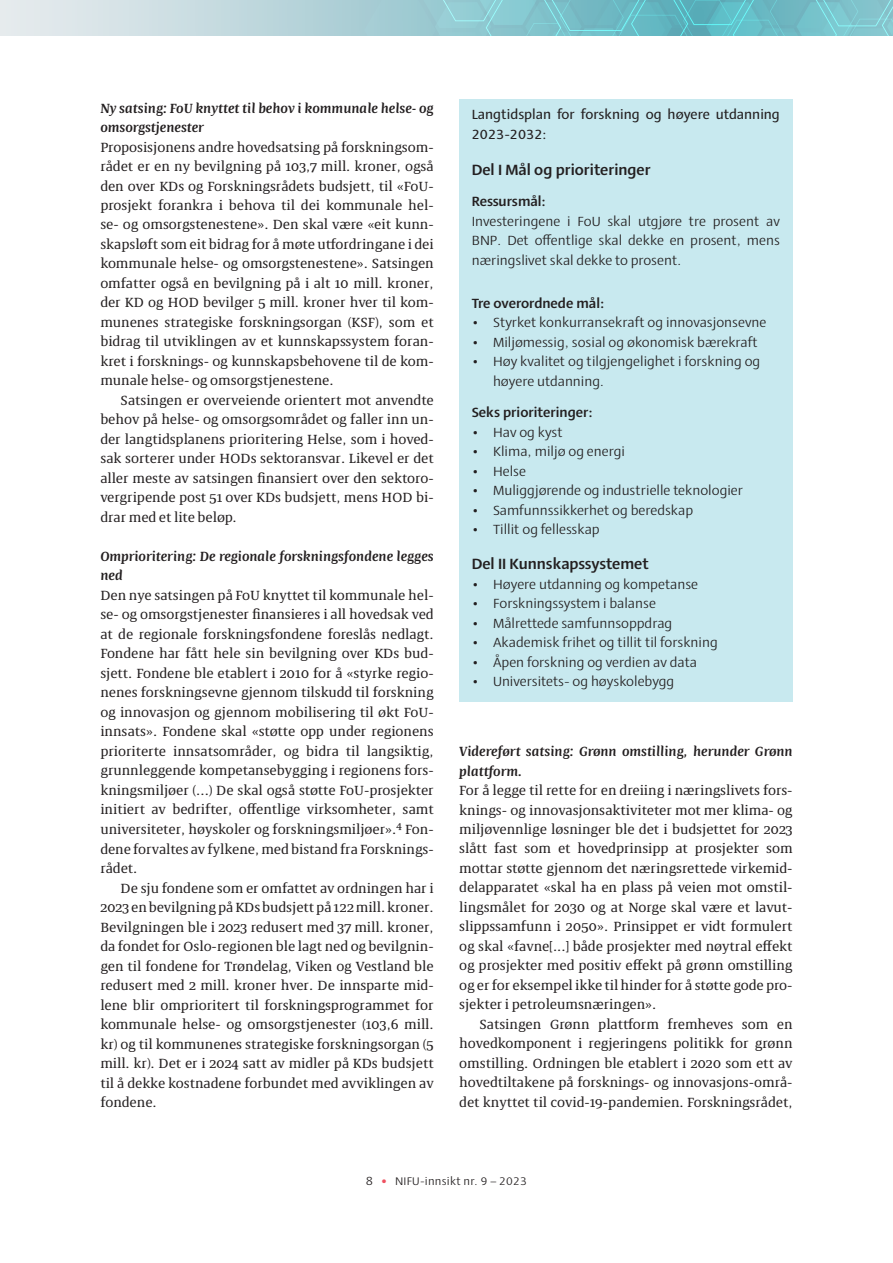
<style>
.page{position:relative;width:893px;height:1263px;background:#fff}
.page>*{position:absolute;margin:0;border:0;box-sizing:border-box;transform-origin:0 0}
.NIFU_Ramme_overskrift{font:700 15px "Ador";color:#231f20}
.NIFU_Normal_uten_luft{font:13.5px/19.5px "Bionik";color:#231f20;text-align:justify}
.NIFU_Normal{font:13.5px/19.5px "Bionik";color:#231f20;text-align:justify}
.NIFU_Ramme_første{font:13.5px/19.5px "Ador";color:#231f20;text-align:justify}
.Overskrift3{font:italic 600 13.5px/19.5px "Bionik";color:#231f20}
.NIFU_Ramme_første-2{font:13.5px/19.5px "Ador Medium 3";color:#231f20}
.Overskrift3-2{font:700 13.5px "Ador";color:#231f20}
.t1{font:11.25px "Ador";letter-spacing:.02em;color:#231f20}
.s1{font-size:12px}
.s2{font-family:"Calibri 2";font-size:12px;color:#ef5060}
</style>
<div class="page">
<svg style="left:0;top:0;width:364px;height:36px;background:#cadde1"></svg>
<svg style="left:364px;top:0;width:529px;height:36px;background:#7cc2cb"></svg>
<div style="left:459px;top:99px;width:334px;height:603px;background:#c8e9ef"></div>
<p class="Overskrift3" style="left:100px;top:98px;width:335px">Ny satsing: FoU knyttet til behov i kommunale helse- og omsorgstjenester</p>
<p class="NIFU_Normal_uten_luft" style="left:100px;top:137px;width:335px">Proposisjonens andre hovedsatsing på forskningsom&shy;rådet er en ny bevilgning på 103,7 mill. kroner, også den over KDs og Forskningsrådets budsjett, til «FoU&shy;prosjekt forankra i behova til dei kommunale hel&shy;se- og omsorgstenestene». Den skal være «eit kunn&shy;skapsløft som eit bidrag for å møte utfordringane i dei kommunale helse- og omsorgstenestene». Satsingen omfatter også en bevilgning på i alt 10 mill. kroner, der KD og HOD bevilger 5 mill. kroner hver til kom&shy;munenes strategiske forskningsorgan (KSF), som et bidrag til utviklingen av et kunnskapssystem foran&shy;kret i forsknings- og kunnskapsbehovene til de kom&shy;munale helse- og omsorgstjenestene.</p>
<p class="NIFU_Normal" style="left:100px;top:390px;width:335px;text-indent:20px">Satsingen er overveiende orientert mot anvendte behov på helse- og omsorgsområdet og faller inn un&shy;der langtidsplanens prioritering Helse, som i hoved&shy;sak sorterer under HODs sektoransvar. Likevel er det aller meste av satsingen finansiert over den sektoro&shy;vergripende post 51 over KDs budsjett, mens HOD bi&shy;drar med et lite beløp.</p>
<p class="Overskrift3" style="left:100px;top:546px;width:335px">Omprioritering: De regionale forskningsfondene legges ned</p>
<p class="NIFU_Normal_uten_luft" style="left:100px;top:585px;width:335px">Den nye satsingen på FoU knyttet til kommunale hel&shy;se- og omsorgstjenester finansieres i all hovedsak ved at de regionale forskningsfondene foreslås nedlagt.<br>Fondene har fått hele sin bevilgning over KDs bud&shy;sjett. Fondene ble etablert i 2010 for å «styrke regio&shy;nenes forskningsevne gjennom tilskudd til forskning og innovasjon og gjennom mobilisering til økt FoU&shy;innsats». Fondene skal «støtte opp under regionens prioriterte innsatsområder, og bidra til langsiktig, grunnleggende kompetansebygging i regionens fors&shy;kningsmiljøer (...) De skal også støtte FoU-prosjekter initiert av bedrifter, offentlige virksomheter, samt universiteter, høyskoler og forskningsmiljøer».<sup>4</sup> Fon&shy;dene forvaltes av fylkene, med bistand fra Forsknings&shy;rådet.</p>
<p class="NIFU_Normal" style="left:100px;top:878px;width:335px;text-indent:20px">De sju fondene som er omfattet av ordningen har i 2023 en bevilgning på KDs budsjett på 122 mill. kroner.<br>Bevilgningen ble i 2023 redusert med 37 mill. kroner, da fondet for Oslo-regionen ble lagt ned og bevilgnin&shy;gen til fondene for Trøndelag, Viken og Vestland ble redusert med 2 mill. kroner hver. De innsparte mid&shy;lene blir omprioritert til forskningsprogrammet for kommunale helse- og omsorgstjenester (103,6 mill. kr) og til kommunenes strategiske forskningsorgan (5 mill. kr). Det er i 2024 satt av midler på KDs budsjett til å dekke kostnadene forbundet med avviklingen av fondene.</p>
<p class="NIFU_Ramme_første-2" style="left:472px;top:104px;width:310px">Langtidsplan for forskning og høyere utdanning<br>2023-2032:</p>
<p class="NIFU_Ramme_overskrift" style="left:472px;top:158px;width:180px">Del I Mål og prioriteringer</p>
<p class="Overskrift3-2" style="left:472px;top:191px;width:76px">Ressursmål:</p>
<p class="NIFU_Ramme_første" style="left:472px;top:211px;width:310px">Investeringene i FoU skal utgjøre tre prosent av BNP. Det offentlige skal dekke en prosent, mens næringslivet skal dekke to prosent.</p>
<p class="Overskrift3-2" style="left:472px;top:293px;width:134px">Tre overordnede mål:</p>
<p class="NIFU_Ramme_første" style="left:472px;top:312px;width:296px">• Styrket konkurransekraft og innovasjonsevne</p>
<p class="NIFU_Ramme_første" style="left:472px;top:331px;width:288px">• Miljømessig, sosial og økonomisk bærekraft</p>
<p class="NIFU_Ramme_første" style="left:493px;top:351px;width:269px;text-indent:-21px">• Høy kvalitet og tilgjengelighet i forskning og høyere utdanning.</p>
<p class="Overskrift3-2" style="left:472px;top:402px;width:123px">Seks prioriteringer:</p>
<p class="NIFU_Ramme_første" style="left:472px;top:421px;width:93px">• Hav og kyst</p>
<p class="NIFU_Ramme_første" style="left:472px;top:441px;width:155px">• Klima, miljø og energi</p>
<p class="NIFU_Ramme_første" style="left:472px;top:460px;width:56px">• Helse</p>
<p class="NIFU_Ramme_første" style="left:472px;top:480px;width:273px">• Muliggjørende og industrielle teknologier</p>
<p class="NIFU_Ramme_første" style="left:472px;top:499px;width:223px">• Samfunnssikkerhet og beredskap</p>
<p class="NIFU_Ramme_første" style="left:472px;top:519px;width:129px">• Tillit og fellesskap</p>
<p class="NIFU_Ramme_overskrift" style="left:472px;top:553px;width:179px">Del II Kunnskapssystemet</p>
<p class="NIFU_Ramme_første" style="left:472px;top:574px;width:228px">• Høyere utdanning og kompetanse</p>
<p class="NIFU_Ramme_første" style="left:472px;top:593px;width:186px">• Forskningssystem i balanse</p>
<p class="NIFU_Ramme_første" style="left:472px;top:613px;width:202px">• Målrettede samfunnsoppdrag</p>
<p class="NIFU_Ramme_første" style="left:472px;top:632px;width:247px">• Akademisk frihet og tillit til forskning</p>
<p class="NIFU_Ramme_første" style="left:472px;top:652px;width:227px">• Åpen forskning og verdien av data</p>
<p class="NIFU_Ramme_første" style="left:472px;top:671px;width:204px">• Universitets- og høyskolebygg</p>
<p class="Overskrift3" style="left:459px;top:741px;width:335px">Videreført satsing: Grønn omstilling, herunder Grønn plattform.</p>
<p class="NIFU_Normal_uten_luft" style="left:459px;top:780px;width:335px">For å legge til rette for en dreiing i næringslivets fors&shy;knings- og innovasjonsaktiviteter mot mer klima- og miljøvennlige løsninger ble det i budsjettet for 2023 slått fast som et hovedprinsipp at prosjekter som mottar støtte gjennom det næringsrettede virkemid&shy;delapparatet «skal ha en plass på veien mot omstil&shy;lingsmålet for 2030 og at Norge skal være et lavut&shy;slippssamfunn i 2050». Prinsippet er vidt formulert og skal «favne[...] både prosjekter med nøytral effekt og prosjekter med positiv effekt på grønn omstilling og er for eksempel ikke til hinder for å støtte gode pro&shy;sjekter i petroleumsnæringen».</p>
<p class="NIFU_Normal" style="left:459px;top:1014px;width:335px;text-indent:20px">Satsingen Grønn plattform fremheves som en hovedkomponent i regjeringens politikk for grønn omstilling. Ordningen ble etablert i 2020 som ett av hovedtiltakene på forsknings- og innovasjons-områ&shy;det knyttet til covid-19-pandemien. Forskningsrådet,</p>
<p class="t1" style="left:366px;top:1173px;width:163px"><span class="s1">8</span> <span class="s2">•</span> NIFU-innsikt nr. 9 – 2023</p>
</div>
